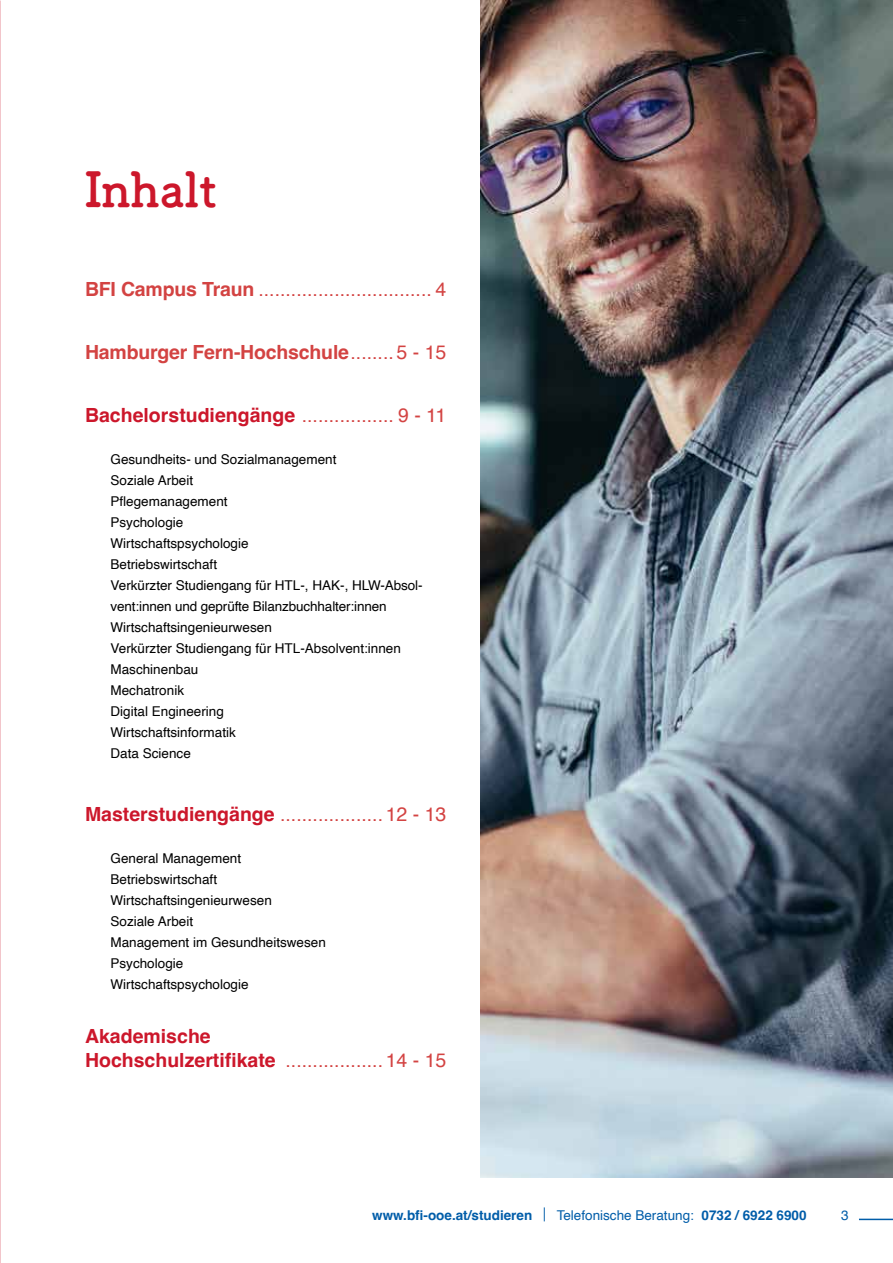
<style>
.page{position:relative;width:893px;height:1263px;background:#fff}
.page>*{position:absolute;margin:0;border:0;box-sizing:border-box;transform-origin:0 0}
.t1{font:700 48px "Apple Tsuku B Rd Gothic";color:#cc172b}
.t2{font:19.5px "Helvetica";color:#d34342}
.t3{font:700 19.5px/23.4px "Helvetica";color:#cc172b}
.t4{font:700 19.5px "Helvetica";letter-spacing:-.01em;color:#d34342}
.t5{font:13.5px/21px "Helvetica";color:#000}
.t6{font:700 13.5px "Helvetica";color:#005da9}
.t7{font:13.5px "Helvetica";color:#005da9}
.s1{font-weight:700}
.s2{font-weight:400}
.s3{font-weight:700;color:#cc172b}
.s4{font-weight:400;color:#d34342}
</style>
<div class="page">
<hr style="left:859px;top:1219px;width:34px;height:1px;background:#005da9">
<img style="left:480px;top:0;width:413px;height:1178px">
<h1 class="t1" style="left:85px;top:152px;width:133px">Inhalt</h1>
<h2 class="t2" style="left:85px;top:274px;width:363px"><span class="s1">BFI Campus Traun</span> ................................ 4</h2>
<h2 class="t4" style="left:85px;top:340px;width:363px">Hamburger Fern-Hochschule<span class="s2">........ 5 - 15</span></h2>
<h2 class="t2" style="left:85px;top:400px;width:363px"><span class="s3">Bachelorstudiengänge</span> ................. 9 - 11</h2>
<p class="t5" style="left:111px;top:449px;width:313px">Gesundheits- und Sozialmanagement<br>Soziale Arbeit<br>Pflegemanagement<br>Psychologie<br>Wirtschaftspsychologie<br>Betriebswirtschaft<br>Verkürzter Studiengang für HTL-, HAK-, HLW-Absol&shy;vent:innen und geprüfte Bilanzbuchhalter:innen<br>Wirtschaftsingenieurwesen<br>Verkürzter Studiengang für HTL-Absolvent:innen<br>Maschinenbau<br>Mechatronik<br>Digital Engineering<br>Wirtschaftsinformatik<br>Data Science</p>
<h2 class="t2" style="left:85px;top:799px;width:363px"><span class="s3">Masterstudiengänge</span> ...................12 - 13</h2>
<p class="t5" style="left:111px;top:848px;width:217px">General Management<br>Betriebswirtschaft<br>Wirtschaftsingenieurwesen<br>Soziale Arbeit<br>Management im Gesundheitswesen<br>Psychologie<br>Wirtschaftspsychologie</p>
<h2 class="t3" style="left:85px;top:1027px;width:363px">Akademische<br>Hochschulzertifikate <span class="s4">..................14 - 15</span></h2>
<p class="t6" style="left:372px;top:1207px;width:436px">www.bfi-ooe.at/studieren <span class="s2">│ Telefonische Beratung:</span> 0732 / 6922 6900</p>
<p class="t7" style="left:841px;top:1205px;width:9px">3</p>
</div>
